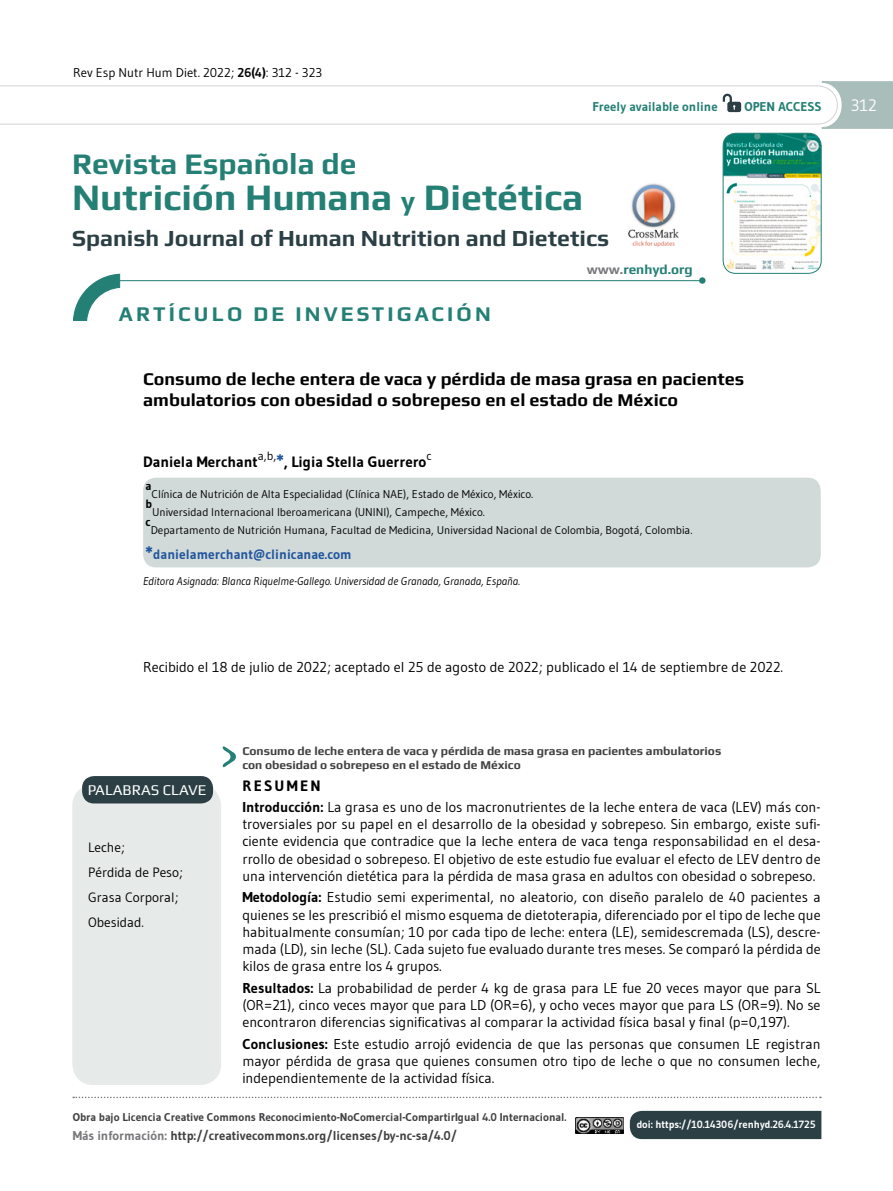
<style>
.page{position:relative;width:893px;height:1191px;background:#fff}
.page>*{position:absolute;margin:0;border:0;box-sizing:border-box;transform-origin:0 0}
.t1{font:700 37.5px "Play";color:#247f74}
.t2{font:700 30px "Play";color:#247f74}
.t3{font:700 23.1px "Play";color:#2b3f45}
.t4{font:700 21px "Play";letter-spacing:.15em;color:#247f74}
.t5{font:700 18px/21px "Play";color:#000}
.t6{font:16.5px "Gudea";color:#fff}
.t7{font:700 15px "Gudea";color:#000}
.t8{font:15px "Play";color:#fff}
.t9{font:700 15px "Gudea";letter-spacing:.15em;color:#000}
.t10{font:14.25px/17.2px "Gudea";color:#000;text-align:justify}
.t11{font:13.5px/25px "Gudea";color:#000}
.t12{font:700 13.5px "Gudea";color:#22569e}
.t13{font:700 13.5px "Play";color:#247f74}
.t14{font:700 12.75px "Gudea";color:#414042}
.t15{font:12.75px "Gudea";color:#000}
.t16{font:700 12.75px "Gudea";color:#247f74}
.t17{font:700 12px/14.1px "Play";color:#414042}
.t18{font:700 12px "Gudea";color:#000}
.t19{font:12px "Gudea";color:#000}
.t20{font:11.25px "Gudea";color:#000}
.t21{font:700 11.25px "Gudea";color:#414042}
.t22{font:italic 11.25px "Gudea";color:#000}
.t23{font:700 10.5px "Gudea";letter-spacing:-.005em;color:#fff}
.s1{font-weight:700}
.s2{font-size:27px}
.s3{color:#77787b}
.s4{font-size:18px;color:#22569e}
.s5{font-size:18px}
</style>
<div class="page">
<img style="left:723px;top:133px;width:98px;height:140px">
<div style="left:723px;top:133px;width:99px;height:141px;border:1px solid #247f74;border-radius:13px"></div>
<svg style="left:73px;top:1096px;width:748px;height:2px"></svg>
<hr style="left:106px;top:280px;width:595px;height:1px;background:#247f74">
<svg style="left:72px;top:273px;width:49px;height:48px"></svg>
<div style="left:699px;top:277px;width:6px;height:7px;background:#247f74;border-radius:50%"></div>
<div style="left:143px;top:477px;width:678px;height:90px;background:#d1dad8;border-radius:13px"></div>
<svg style="left:0;top:81px;width:893px;height:48px"></svg>
<img style="left:628px;top:183px;width:51px;height:65px">
<div style="left:72px;top:784px;width:149px;height:301px;background:#e6eae9;border-radius:21px"></div>
<div style="left:82px;top:776px;width:131px;height:27px;background:#2b3f45;border-radius:12px"></div>
<svg style="left:223px;top:746px;width:13px;height:22px"></svg>
<img style="left:576px;top:1117px;width:47px;height:16px">
<div style="left:630px;top:1110px;width:191px;height:29px;background:#2b3f45"></div>
<p class="t15" style="left:73px;top:65px;width:250px">Rev Esp Nutr Hum Diet. 2022; <span class="s1">26(4)</span>: 312 - 323</p>
<p class="t16" style="left:592px;top:99px;width:127px">Freely available online</p>
<p class="t16" style="left:744px;top:98px;width:79px">OPEN ACCESS</p>
<h2 class="t2" style="left:72px;top:146px;width:286px">Revista Española de</h2>
<h1 class="t1" style="left:72px;top:175px;width:513px">Nutrición Humana <span class="s2">y</span> Dietética</h1>
<h3 class="t3" style="left:72px;top:224px;width:539px">Spanish Journal of Human Nutrition and Dietetics</h3>
<h3 class="t4" style="left:119px;top:301px;width:373px">ARTÍCULO DE INVESTIGACIÓN</h3>
<p class="t13" style="left:587px;top:262px;width:108px"><span class="s3">www.</span>renhyd.org</p>
<p class="t5" style="left:143px;top:368px;width:603px">Consumo de leche entera de vaca y pérdida de masa grasa en pacientes ambulatorios con obesidad o sobrepeso en el estado de México</p>
<p class="t7" style="left:143px;top:453px;width:285px">Daniela Merchant<sup>a,b,</sup><span class="s4">*</span>, Ligia Stella Guerrero</p>
<p class="t19" style="left:427px;top:448px;width:7px">c</p>
<p class="t18" style="left:146px;top:479px;width:8px">a</p>
<p class="t20" style="left:152px;top:487px;width:383px">Clínica de Nutrición de Alta Especialidad (Clínica NAE), Estado de México, México.</p>
<p class="t18" style="left:146px;top:496px;width:8px">b</p>
<p class="t20" style="left:152px;top:505px;width:334px">Universidad Internacional Iberoamericana (UNINI), Campeche, México.</p>
<p class="t18" style="left:146px;top:514px;width:7px">c</p>
<p class="t20" style="left:151px;top:522px;width:543px">Departamento de Nutrición Humana, Facultad de Medicina, Universidad Nacional de Colombia, Bogotá, Colombia.</p>
<p class="t12" style="left:146px;top:546px;width:208px"><span class="s5">*</span>danielamerchant@clinicanae.com</p>
<p class="t22" style="left:143px;top:574px;width:378px">Editora Asignada: Blanca Riquelme-Gallego. Universidad de Granada, Granada, España.</p>
<p class="t10" style="left:143px;top:658px;width:641px">Recibido el 18 de julio de 2022; aceptado el 25 de agosto de 2022; publicado el 14 de septiembre de 2022.</p>
<p class="t8" style="left:88px;top:780px;width:120px">PALABRAS CLAVE</p>
<p class="t11" style="left:88px;top:834px;width:96px">Leche;<br>Pérdida de Peso;<br>Grasa Corporal;<br>Obesidad.</p>
<p class="t17" style="left:242px;top:743px;width:480px">Consumo de leche entera de vaca y pérdida de masa grasa en pacientes ambulatorios con obesidad o sobrepeso en el estado de México</p>
<p class="t9" style="left:242px;top:776px;width:80px">RESUMEN</p>
<p class="t10" style="left:242px;top:798px;width:580px"><span class="s1">Introducción:</span> La grasa es uno de los macronutrientes de la leche entera de vaca (LEV) más con&shy;troversiales por su papel en el desarrollo de la obesidad y sobrepeso. Sin embargo, existe sufi&shy;ciente evidencia que contradice que la leche entera de vaca tenga responsabilidad en el desa&shy;rrollo de obesidad o sobrepeso. El objetivo de este estudio fue evaluar el efecto de LEV dentro de una intervención dietética para la pérdida de masa grasa en adultos con obesidad o sobrepeso.</p>
<p class="t10" style="left:242px;top:888px;width:580px"><span class="s1">Metodología:</span> Estudio semi experimental, no aleatorio, con diseño paralelo de 40 pacientes a quienes se les prescribió el mismo esquema de dietoterapia, diferenciado por el tipo de leche que habitualmente consumían; 10 por cada tipo de leche: entera (LE), semidescremada (LS), descre&shy;mada (LD), sin leche (SL). Cada sujeto fue evaluado durante tres meses. Se comparó la pérdida de kilos de grasa entre los 4 grupos.</p>
<p class="t10" style="left:242px;top:979px;width:580px"><span class="s1">Resultados:</span> La probabilidad de perder 4 kg de grasa para LE fue 20 veces mayor que para SL (OR=21), cinco veces mayor que para LD (OR=6), y ocho veces mayor que para LS (OR=9). No se encontraron diferencias significativas al comparar la actividad física basal y final (p=0,197).</p>
<p class="t10" style="left:242px;top:1035px;width:580px"><span class="s1">Conclusiones:</span> Este estudio arrojó evidencia de que las personas que consumen LE registran mayor pérdida de grasa que quienes consumen otro tipo de leche o que no consumen leche, independientemente de la actividad física.</p>
<p class="t21" style="left:73px;top:1109px;width:495px">Obra bajo Licencia Creative Commons Reconocimiento-NoComercial-CompartirIgual 4.0 Internacional.</p>
<p class="t14" style="left:73px;top:1127px;width:386px"><span class="s3">Más información:</span> http://creativecommons.org/licenses/by-nc-sa/4.0/</p>
<p class="t23" style="left:637px;top:1118px;width:180px">doi: https://10.14306/renhyd.26.4.1725</p>
<p class="t6" style="left:851px;top:95px;width:27px">312</p>
</div>
